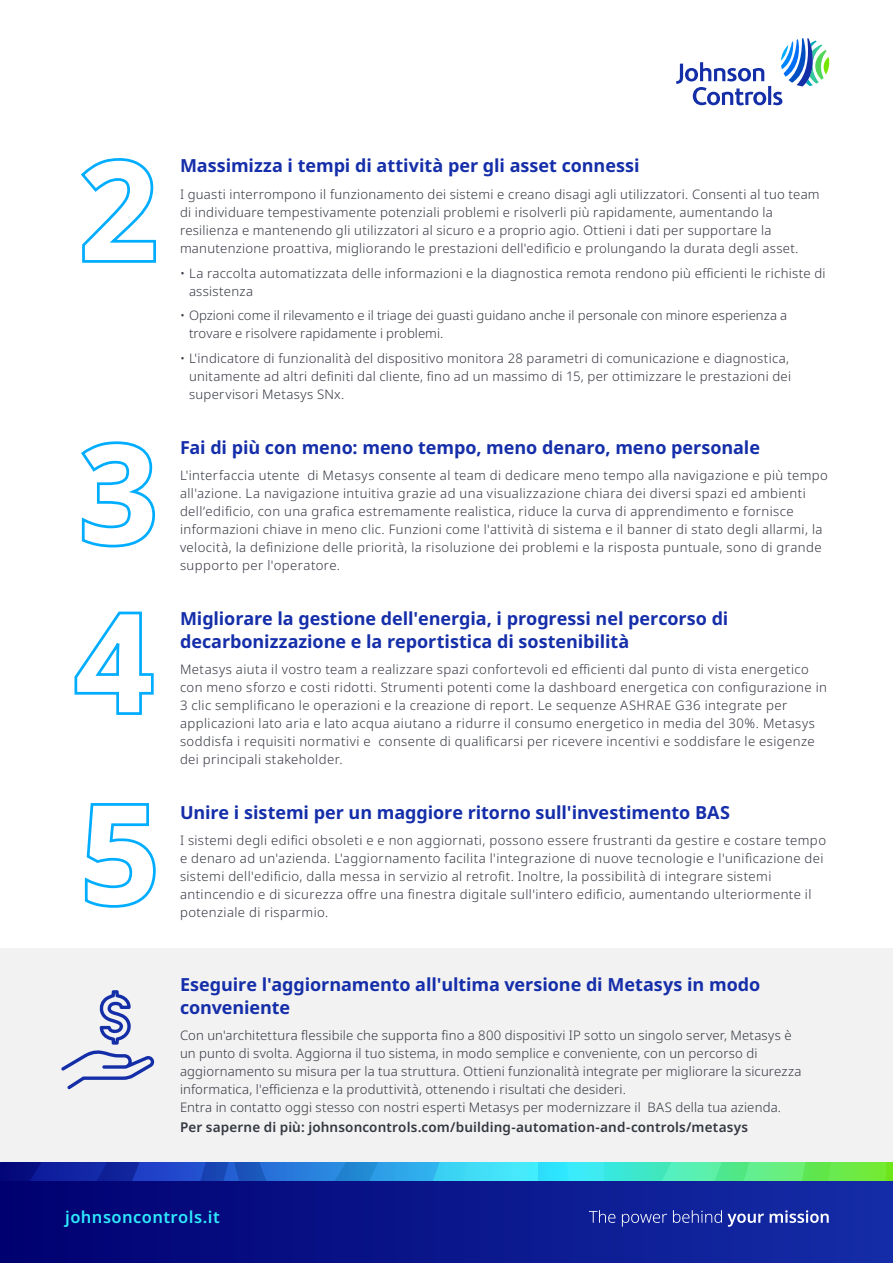
<style>
.page{position:relative;width:893px;height:1263px;background:#fff}
.page>*{position:absolute;margin:0;border:0;box-sizing:border-box;transform-origin:0 0}
.t1{font:700 18px/22.5px "Noto Sans";letter-spacing:-.005em;color:#152ea9}
.t2{font:600 16.5px "Noto Sans";letter-spacing:.025em;color:#2ee9ff}
.t3{font:600 13.5px "Noto Sans";letter-spacing:.01em;color:#343741}
.t4{font:300 13.2px/18px "Noto Sans";letter-spacing:.03em;color:#343741}
.t5{font:300 13.2px/18px "Noto Sans";color:#343741}
</style>
<div class="page">
<div style="left:0;top:948px;width:893px;height:219px;background:#f2f2f2"></div>
<svg style="left:80px;top:158px;width:76px;height:105px"></svg>
<svg style="left:81px;top:441px;width:75px;height:107px"></svg>
<svg style="left:74px;top:611px;width:80px;height:104px"></svg>
<svg style="left:84px;top:803px;width:72px;height:105px"></svg>
<svg style="left:61px;top:990px;width:93px;height:99px"></svg>
<svg style="left:676px;top:38px;width:153px;height:67px"></svg>
<div style="left:0;top:1176px;width:893px;height:87px;background:linear-gradient(to right,#000072,#1733a7)"></div>
<svg style="left:534px;top:1163px;width:359px;height:17px"></svg>
<svg style="left:0;top:1163px;width:534px;height:17px;background:#236fca"></svg>
<svg style="left:563px;top:1163px;width:41px;height:17px"></svg>
<svg style="left:642px;top:1163px;width:245px;height:17px;background:#5eeb7e"></svg>
<svg style="left:589px;top:1210px;width:26px;height:13px"></svg>
<svg style="left:622px;top:1214px;width:45px;height:12px"></svg>
<svg style="left:673px;top:1210px;width:91px;height:17px;background:#3c4cae"></svg>
<svg style="left:770px;top:1210px;width:59px;height:13px"></svg>
<p class="t1" style="left:180px;top:155px;width:461px">Massimizza i tempi di attività per gli asset connessi</p>
<p class="t4" style="left:180px;top:185px;width:641px">I guasti interrompono il funzionamento dei sistemi e creano disagi agli utilizzatori. Consenti al tuo team di individuare tempestivamente potenziali problemi e risolverli più rapidamente, aumentando la resilienza e mantenendo gli utilizzatori al sicuro e a proprio agio. Ottieni i dati per supportare la manutenzione proattiva, migliorando le prestazioni dell'edificio e prolungando la durata degli asset.</p>
<p class="t4" style="left:189px;top:264px;width:638px;text-indent:-9px">• La raccolta automatizzata delle informazioni e la diagnostica remota rendono più efficienti le richiste di assistenza</p>
<p class="t5" style="left:189px;top:307px;width:600px;text-indent:-9px">• Opzioni come il rilevamento e il triage dei guasti guidano anche il personale con minore esperienza a trovare e risolvere rapidamente i problemi.</p>
<p class="t4" style="left:189px;top:350px;width:604px;text-indent:-9px">• L'indicatore di funzionalità del dispositivo monitora 28 parametri di comunicazione e diagnostica, unitamente ad altri definiti dal cliente, fino ad un massimo di 15, per ottimizzare le prestazioni dei supervisori Metasys SNx.</p>
<p class="t1" style="left:180px;top:437px;width:582px">Fai di più con meno: meno tempo, meno denaro, meno personale</p>
<p class="t4" style="left:180px;top:467px;width:649px">L'interfaccia utente di Metasys consente al team di dedicare meno tempo alla navigazione e più tempo all'azione. La navigazione intuitiva grazie ad una visualizzazione chiara dei diversi spazi ed ambienti dell’edificio, con una grafica estremamente realistica, riduce la curva di apprendimento e fornisce informazioni chiave in meno clic. Funzioni come l'attività di sistema e il banner di stato degli allarmi, la velocità, la definizione delle priorità, la risoluzione dei problemi e la risposta puntuale, sono di grande supporto per l'operatore.</p>
<p class="t1" style="left:180px;top:608px;width:550px">Migliorare la gestione dell'energia, i progressi nel percorso di decarbonizzazione e la reportistica di sostenibilità</p>
<p class="t4" style="left:180px;top:661px;width:648px">Metasys aiuta il vostro team a realizzare spazi confortevoli ed efficienti dal punto di vista energetico con meno sforzo e costi ridotti. Strumenti potenti come la dashboard energetica con configurazione in 3 clic semplificano le operazioni e la creazione di report. Le sequenze ASHRAE G36 integrate per applicazioni lato aria e lato acqua aiutano a ridurre il consumo energetico in media del 30%. Metasys soddisfa i requisiti normativi e consente di qualificarsi per ricevere incentivi e soddisfare le esigenze dei principali stakeholder.</p>
<p class="t1" style="left:180px;top:802px;width:552px">Unire i sistemi per un maggiore ritorno sull'investimento BAS</p>
<p class="t4" style="left:180px;top:832px;width:647px">I sistemi degli edifici obsoleti e e non aggiornati, possono essere frustranti da gestire e costare tempo e denaro ad un'azienda. L'aggiornamento facilita l'integrazione di nuove tecnologie e l'unificazione dei sistemi dell'edificio, dalla messa in servizio al retrofit. Inoltre, la possibilità di integrare sistemi antincendio e di sicurezza offre una finestra digitale sull'intero edificio, aumentando ulteriormente il potenziale di risparmio.</p>
<p class="t1" style="left:180px;top:974px;width:582px">Eseguire l'aggiornamento all'ultima versione di Metasys in modo conveniente</p>
<p class="t4" style="left:180px;top:1027px;width:623px">Con un'architettura flessibile che supporta fino a 800 dispositivi IP sotto un singolo server, Metasys è un punto di svolta. Aggiorna il tuo sistema, in modo semplice e conveniente, con un percorso di aggiornamento su misura per la tua struttura. Ottieni funzionalità integrate per migliorare la sicurezza informatica, l'efficienza e la produttività, ottenendo i risultati che desideri.<br>Entra in contatto oggi stesso con nostri esperti Metasys per modernizzare il BAS della tua azienda.</p>
<p class="t3" style="left:180px;top:1117px;width:570px">Per saperne di più: johnsoncontrols.com/building-automation-and-controls/metasys</p>
<p class="t2" style="left:65px;top:1206px;width:156px">johnsoncontrols.it</p>
</div>
